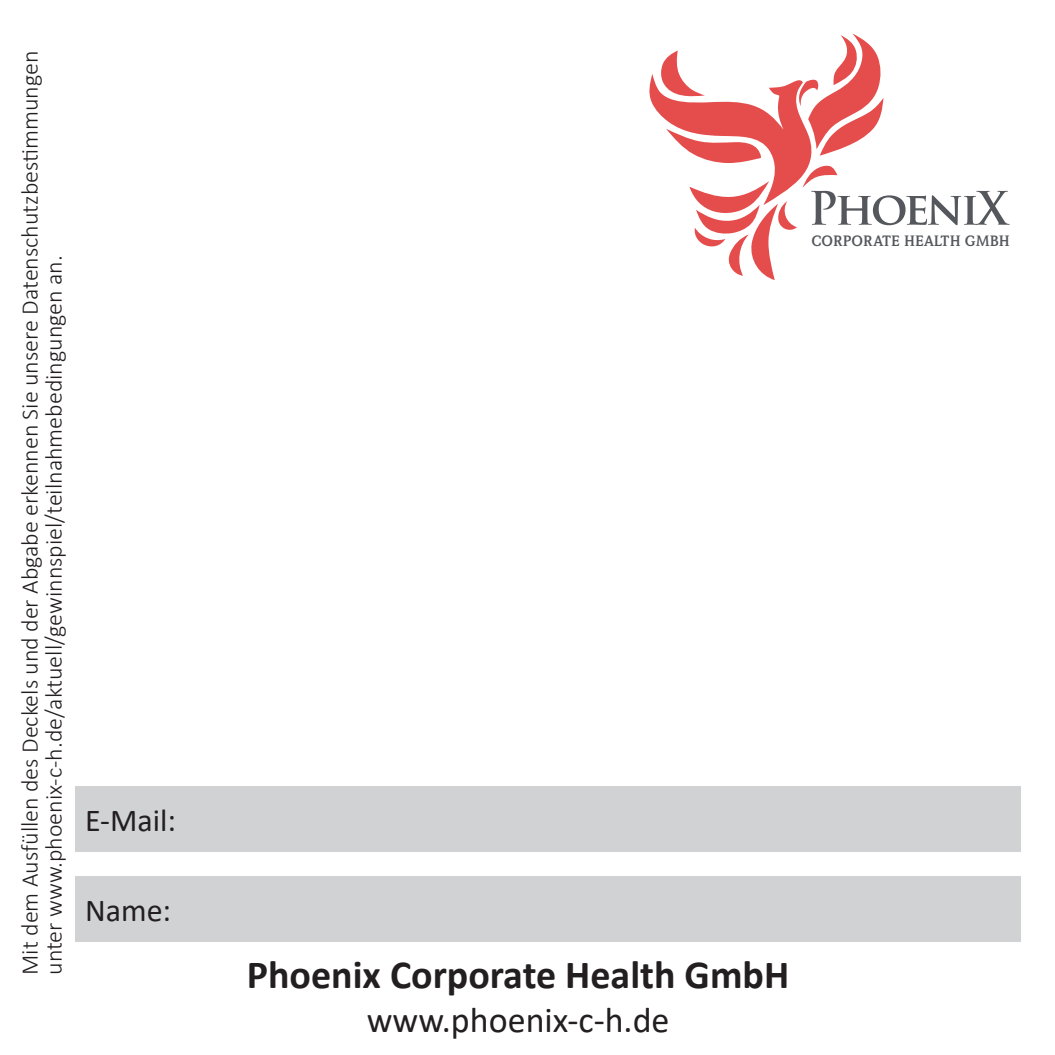
<style>
.page{position:relative;width:1055px;height:1055px;background:#fff}
.page>*{position:absolute;margin:0;border:0;box-sizing:border-box;transform-origin:0 0}
.t1{font:700 40px "Calibri";color:#231f20}
.t2{font:36px "Calibri";color:#231f20}
.t3{font:32px "Calibri";color:#231f20}
.t4{font:300 24px/24px "Calibri";color:#231f20}
.t5{font:700 15.2px "Weidemann IT Cby BT";color:#54575c}
</style>
<div class="page">
<svg style="left:649px;top:33px;width:360px;height:247px"></svg>
<div style="left:75px;top:876px;width:945px;height:65px;background:#d1d2d4"></div>
<div style="left:75px;top:786px;width:945px;height:65px;background:#d1d2d4"></div>
<p class="t4" style="left:18px;top:974px;width:925px;rotate:-90deg">Mit dem Ausfüllen des Deckels und der Abgabe erkennen Sie unsere Datenschutzbestimmungen unter www.phoenix-c-h.de/aktuell/gewinnspiel/teilnahmebedingungen an.</p>
<h3 class="t3" style="left:85px;top:798px;width:92px">E-Mail:</h3>
<h3 class="t3" style="left:85px;top:888px;width:88px">Name:</h3>
<p class="t5" style="left:811px;top:231px;width:200px">CORPORATE HEALTH GMBH</p>
<h1 class="t1" style="left:247px;top:946px;width:544px">Phoenix Corporate Health GmbH</h1>
<h2 class="t2" style="left:366px;top:994px;width:304px">www.phoenix-c-h.de</h2>
</div>
